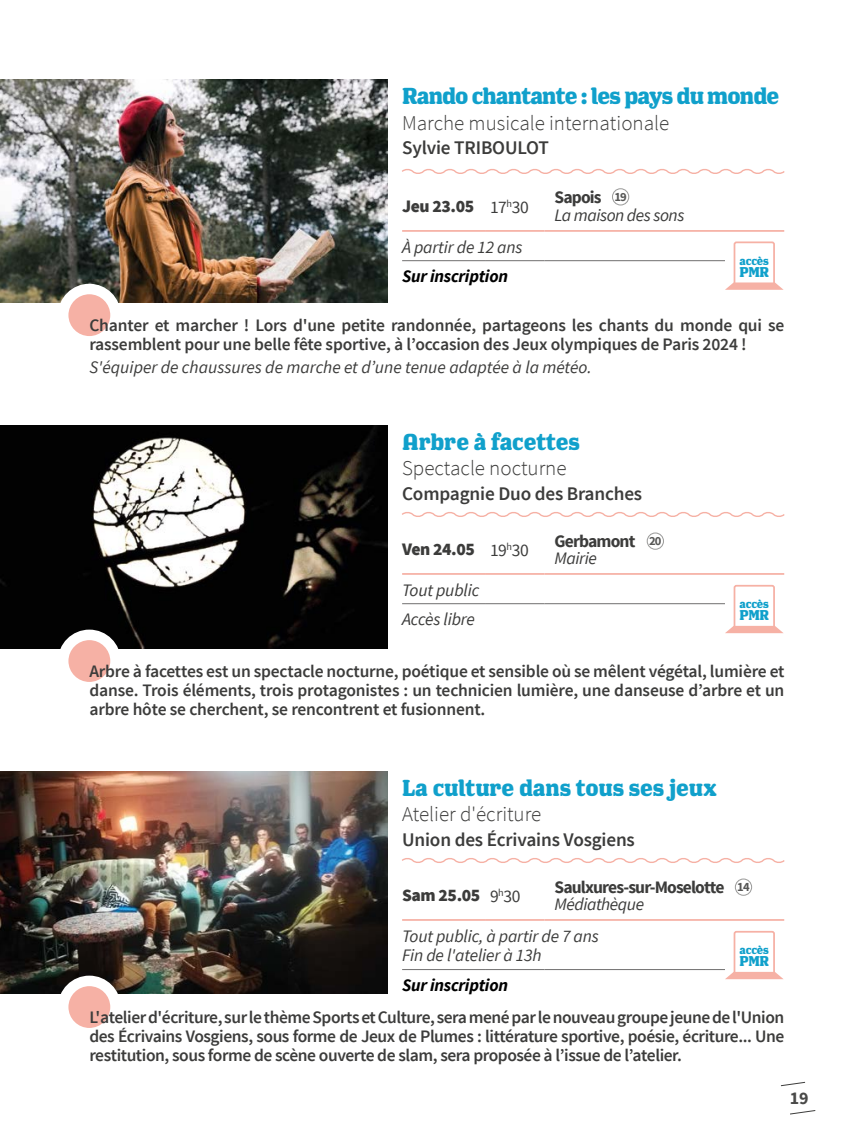
<style>
.page{position:relative;width:844px;height:1141px;background:#fff}
.page>*{position:absolute;margin:0;border:0;box-sizing:border-box;transform-origin:0 0}
.Titre_animation_arts_vivants{font:700 22.75px "Los Feliz OT";letter-spacing:-.01em;color:#10a0cb}
.Titre_animation_arts_vivants-2{font:700 22.75px "Los Feliz OT";letter-spacing:-.04em;color:#10a0cb}
.Contenu_texte{font:300 21px "Source Sans Pro";color:#3c3c3b}
.Contenu_texte-2{font:600 19.25px "Source Sans Pro";letter-spacing:-.01em;color:#3c3c3b}
.t1{font:700 17.85px "Source Sans Pro";color:#4a4a49}
.Contenu_texte-3{font:600 17.5px/19.2px "Source Sans Pro";letter-spacing:-.01em;color:#3c3c3b;text-align:justify}
.Contenu_texte-4{font:italic 17.5px "Source Sans Pro";letter-spacing:-.01em;color:#3c3c3b}
.Contenu_texte-5{font:700 17.5px "Source Sans Pro";letter-spacing:-.05em;color:#3c3c3b}
.Contenu_texte-6{font:italic 700 17.5px "Source Sans Pro";letter-spacing:-.015em;color:#000}
.Contenu_texte-7{font:900 17.5px "Source Sans Pro";letter-spacing:-.025em;color:#3c3c3b}
.Contenu_texte-8{font:17.5px "Source Sans Pro";letter-spacing:-.025em;color:#3c3c3b}
.Titre_animation_arts_vivants-3{font:700 14px "Los Feliz OT";letter-spacing:-.02em;color:#10a0cb}
.Titre_thème{font:700 12.6px "Source Sans Pro";color:#575756}
.Titre_animation_arts_vivants-4{font:700 11.38px "Los Feliz OT";letter-spacing:-.02em;color:#10a0cb}
</style>
<div class="page">
<img style="left:0;top:425px;width:387px;height:224px">
<svg style="left:402px;top:512px;width:383px;height:5px"></svg>
<svg style="left:63px;top:635px;width:52px;height:52px;background:#f7bdb3"></svg>
<div style="left:58px;top:630px;width:63px;height:62px;border:10px solid #fff;border-radius:50%"></div>
<hr style="left:402px;top:573px;width:83px;height:2px;background:#f6b1a5">
<hr style="left:485px;top:573px;width:59px;height:2px;background:#f6b1a5">
<hr style="left:544px;top:573px;width:240px;height:2px;background:#f6b1a5">
<hr style="left:402px;top:603px;width:83px;height:1px;background:#706f6f">
<hr style="left:485px;top:603px;width:59px;height:1px;background:#706f6f">
<hr style="left:544px;top:603px;width:240px;height:1px;background:#706f6f">
<div style="left:725px;top:590px;width:65px;height:43px;background:#fff"></div>
<div style="left:733px;top:585px;width:41px;height:44px;border:2px solid #f6b1a5;border-radius:2px"></div>
<svg style="left:725px;top:626px;width:58px;height:7px"></svg>
<div style="left:646px;top:532px;width:17px;height:18px;border:1px solid #9d9d9c;border-radius:50%"></div>
<img style="left:0;top:80px;width:387px;height:223px">
<svg style="left:402px;top:169px;width:383px;height:5px"></svg>
<hr style="left:402px;top:230px;width:83px;height:2px;background:#f6b1a5">
<hr style="left:485px;top:230px;width:59px;height:2px;background:#f6b1a5">
<hr style="left:544px;top:230px;width:240px;height:2px;background:#f6b1a5">
<hr style="left:402px;top:260px;width:83px;height:1px;background:#706f6f">
<hr style="left:485px;top:260px;width:59px;height:1px;background:#706f6f">
<hr style="left:544px;top:260px;width:240px;height:1px;background:#706f6f">
<div style="left:611px;top:188px;width:18px;height:18px;border:1px solid #9d9d9c;border-radius:50%"></div>
<div style="left:725px;top:247px;width:65px;height:19px;background:#fff"></div>
<div style="left:733px;top:241px;width:41px;height:45px;border:2px solid #f6b1a5;border-radius:2px"></div>
<svg style="left:725px;top:282px;width:58px;height:8px"></svg>
<svg style="left:63px;top:289px;width:52px;height:52px;fill:#f6b1a5"></svg>
<div style="left:58px;top:284px;width:63px;height:63px;border:10px solid #fff;border-radius:50%"></div>
<img style="left:0;top:771px;width:387px;height:222px">
<svg style="left:402px;top:858px;width:383px;height:5px"></svg>
<svg style="left:63px;top:981px;width:52px;height:52px;background:#f7bdb3"></svg>
<div style="left:58px;top:976px;width:63px;height:62px;border:10px solid #fff;border-radius:50%"></div>
<hr style="left:402px;top:919px;width:83px;height:2px;background:#f6b1a5">
<hr style="left:485px;top:919px;width:59px;height:2px;background:#f6b1a5">
<hr style="left:544px;top:919px;width:240px;height:2px;background:#f6b1a5">
<hr style="left:402px;top:969px;width:83px;height:1px;background:#706f6f">
<hr style="left:485px;top:969px;width:59px;height:1px;background:#706f6f">
<hr style="left:544px;top:969px;width:240px;height:1px;background:#706f6f">
<div style="left:725px;top:936px;width:65px;height:43px;background:#fff"></div>
<div style="left:733px;top:931px;width:41px;height:45px;border:2px solid #f6b1a5;border-radius:2px"></div>
<svg style="left:725px;top:972px;width:58px;height:7px"></svg>
<div style="left:734px;top:878px;width:18px;height:18px;border:1px solid #9d9d9c;border-radius:50%"></div>
<svg style="left:781px;top:1082px;width:24px;height:4px"></svg>
<svg style="left:790px;top:1110px;width:25px;height:4px"></svg>
<p class="Titre_animation_arts_vivants-2" style="left:402px;top:85px;width:378px">Rando chantante : les pays du monde</p>
<p class="Contenu_texte" style="left:402px;top:110px;width:269px">Marche musicale internationale</p>
<p class="Contenu_texte-2" style="left:402px;top:135px;width:148px">Sylvie TRIBOULOT</p>
<p class="Contenu_texte-7" style="left:402px;top:195px;width:73px">Jeu 23.05</p>
<p class="Contenu_texte-8" style="left:490px;top:196px;width:40px">17<sup>h</sup>30</p>
<p class="Contenu_texte-5" style="left:554px;top:186px;width:48px">Sapois</p>
<p class="Titre_thème" style="left:614px;top:188px;width:14px">19</p>
<p class="Contenu_texte-4" style="left:554px;top:204px;width:131px">La maison des sons</p>
<p class="Contenu_texte-4" style="left:402px;top:236px;width:122px">À partir de 12 ans</p>
<p class="Contenu_texte-6" style="left:402px;top:265px;width:107px">Sur inscription</p>
<p class="Titre_animation_arts_vivants-4" style="left:739px;top:255px;width:31px">accès</p>
<p class="Titre_animation_arts_vivants-3" style="left:739px;top:265px;width:31px">PMR</p>
<p class="Contenu_texte-3" style="left:89px;top:316px;width:696px">Chanter et marcher ! Lors d'une petite randonnée, partageons les chants du monde qui se rassemblent pour une belle fête sportive, à l’occasion des Jeux olympiques de Paris 2024 !</p>
<p class="Contenu_texte-4" style="left:89px;top:356px;width:503px">S'équiper de chaussures de marche et d’une tenue adaptée à la météo.</p>
<p class="Titre_animation_arts_vivants" style="left:402px;top:430px;width:179px">Arbre à facettes</p>
<p class="Contenu_texte" style="left:402px;top:456px;width:166px">Spectacle nocturne</p>
<p class="Contenu_texte-2" style="left:402px;top:481px;width:241px">Compagnie Duo des Branches</p>
<p class="Contenu_texte-7" style="left:402px;top:538px;width:74px">Ven 24.05</p>
<p class="Contenu_texte-8" style="left:490px;top:539px;width:40px">19<sup>h</sup>30</p>
<p class="Contenu_texte-4" style="left:402px;top:579px;width:79px">Tout public</p>
<p class="Contenu_texte-4" style="left:402px;top:609px;width:74px">Accès libre</p>
<p class="Contenu_texte-5" style="left:554px;top:529px;width:82px">Gerbamont</p>
<p class="Contenu_texte-4" style="left:554px;top:547px;width:44px">Mairie</p>
<p class="Titre_thème" style="left:649px;top:533px;width:14px">20</p>
<p class="Titre_animation_arts_vivants-4" style="left:739px;top:598px;width:31px">accès</p>
<p class="Titre_animation_arts_vivants-3" style="left:739px;top:608px;width:31px">PMR</p>
<p class="Contenu_texte-3" style="left:89px;top:662px;width:696px">Arbre à facettes est un spectacle nocturne, poétique et sensible où se mêlent végétal, lumière et danse. Trois éléments, trois protagonistes : un technicien lumière, une danseuse d’arbre et un arbre hôte se cherchent, se rencontrent et fusionnent.</p>
<p class="Titre_animation_arts_vivants" style="left:402px;top:776px;width:316px">La culture dans tous ses jeux</p>
<p class="Contenu_texte" style="left:402px;top:802px;width:141px">Atelier d'écriture</p>
<p class="Contenu_texte-2" style="left:402px;top:827px;width:234px">Union des Écrivains Vosgiens</p>
<p class="Contenu_texte-5" style="left:554px;top:875px;width:172px">Saulxures-sur-Moselotte</p>
<p class="Contenu_texte-4" style="left:554px;top:893px;width:91px">Médiathèque</p>
<p class="Contenu_texte-4" style="left:402px;top:925px;width:198px">Tout public, à partir de 7 ans</p>
<p class="Contenu_texte-4" style="left:402px;top:945px;width:141px">Fin de l'atelier à 13h</p>
<p class="Contenu_texte-6" style="left:402px;top:974px;width:107px">Sur inscription</p>
<p class="Contenu_texte-7" style="left:402px;top:884px;width:80px">Sam 25.05</p>
<p class="Contenu_texte-8" style="left:490px;top:885px;width:32px">9<sup>h</sup>30</p>
<p class="Titre_thème" style="left:737px;top:879px;width:14px">14</p>
<p class="Titre_animation_arts_vivants-4" style="left:739px;top:944px;width:31px">accès</p>
<p class="Titre_animation_arts_vivants-3" style="left:739px;top:954px;width:31px">PMR</p>
<p class="Contenu_texte-3" style="left:89px;top:1008px;width:696px">L'atelier d'écriture, sur le thème Sports et Culture, sera mené par le nouveau groupe jeune de l'Union des Écrivains Vosgiens, sous forme de Jeux de Plumes : littérature sportive, poésie, écriture... Une restitution, sous forme de scène ouverte de slam, sera proposée à l’issue de l’atelier.</p>
<p class="t1" style="left:789px;top:1086px;width:20px">19</p>
</div>
